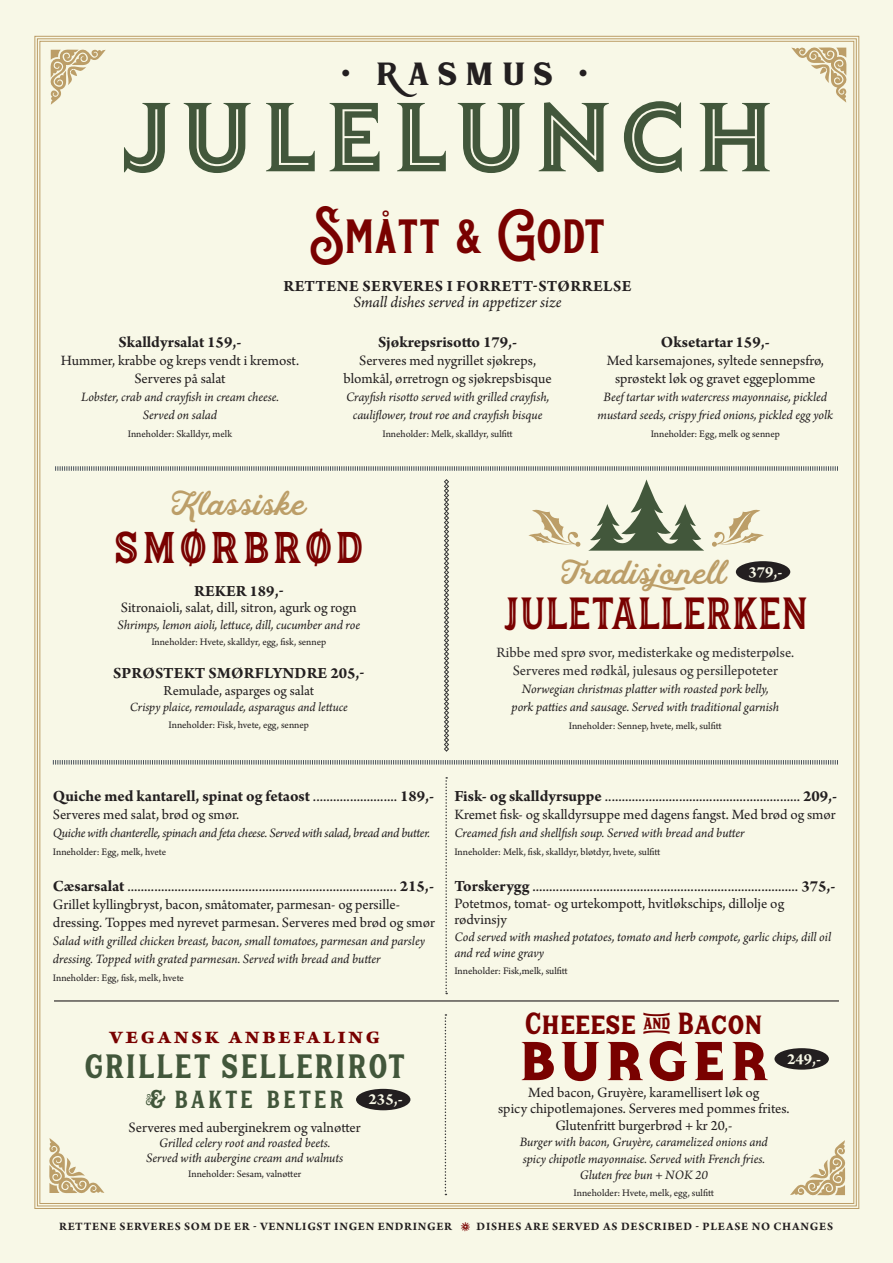
<style>
.page{position:relative;width:893px;height:1263px;background:#f8f8e7}
.page>*{position:absolute;margin:0;border:0;box-sizing:border-box;transform-origin:0 0}
.t1{font:102px "Lumiere Twelve";color:#42573b}
.t2{font:57px "Lumiere One";color:#790100}
.t3{font:700 48px "Blackriver";letter-spacing:.01em;color:#790100}
.t4{font:48px "Hanley Pro Block Inline";letter-spacing:.075em;color:#790100}
.t5{font:44.85px "Muara";letter-spacing:.19em;color:#231f20}
.t6{font:42px "Hanley Pro Block Inline";letter-spacing:.005em;color:#790100}
.t7{font:31.95px "Hanley Pro Script";color:#bc9e68}
.t8{font:31.5px "Hanley Pro Block";letter-spacing:.05em;color:#42573b}
.t9{font:28.5px "Hanley Pro Block";color:#790100}
.t10{font:700 25.5px "Arno Pro";letter-spacing:.09em;color:#790100}
.t11{font:23.1px "Hanley Pro Block";letter-spacing:.125em;color:#42573b}
.t12{font:16.5px "Arno Pro";color:#231f20}
.t13{font:700 16.5px "Arno Pro";letter-spacing:.01em;color:#231f20}
.t14{font:700 16.5px "Arno Pro";letter-spacing:.03em;color:#231f20}
.t15{font:italic 16.5px "Arno Pro";color:#231f20}
.t16{font:700 16.5px "Arno Pro";color:#f8f8e7}
.t17{font:15px "Arno Pro";letter-spacing:-.005em;color:#231f20}
.t18{font:15px "Arno Pro";color:#2e2b2c}
.t19{font:14.55px "Arno Pro";letter-spacing:-.005em;color:#231f20}
.t20{font:italic 13.5px/16.5px "Arno Pro";letter-spacing:-.005em;color:#231f20}
.t21{font:italic 13.5px "Arno Pro";letter-spacing:-.025em;color:#231f20}
.t22{font:italic 13.2px "Arno Pro";letter-spacing:-.005em;color:#231f20}
.t23{font:700 12px "Arno Pro";letter-spacing:.06em;color:#231f20}
.t24{font:10.5px "Arno Pro";color:#231f20}
.s1{font-weight:400}
.s2{font-weight:700}
.s3{font-size:24px}
.s4{font-family:"Hanley Pro EXTRAS1"}
.s5{color:#790100}
</style>
<div class="page">
<div style="left:34px;top:35px;width:826px;height:1174px;background:#f8f8e7"></div>
<svg style="left:445px;top:777px;width:2px;height:217px"></svg>
<svg style="left:55px;top:465px;width:783px;height:7px;background:#c5c7be"></svg>
<hr style="left:54px;top:1000px;width:785px;height:1px;background:#231f20">
<svg style="left:53px;top:759px;width:785px;height:6px;background:#bcbfb7"></svg>
<div style="left:356px;top:1089px;width:54px;height:21px;background:#231f20;border-radius:50%"></div>
<div style="left:774px;top:1048px;width:55px;height:22px;background:#231f20;border-radius:50%"></div>
<svg style="left:791px;top:46px;width:57px;height:57px;background:#e5dcc0"></svg>
<svg style="left:49px;top:48px;width:57px;height:57px;background:#e5dcc0"></svg>
<svg style="left:790px;top:1140px;width:57px;height:57px;background:#e5dcc0"></svg>
<svg style="left:48px;top:1138px;width:56px;height:57px;background:#e5dcbf"></svg>
<svg style="left:588px;top:479px;width:116px;height:72px;background:#afb7a2"></svg>
<svg style="left:528px;top:509px;width:52px;height:38px;background:#e7dec3"></svg>
<svg style="left:712px;top:509px;width:52px;height:38px;background:#e7dec3"></svg>
<div style="left:736px;top:561px;width:54px;height:22px;background:#231f20;border-radius:50%"></div>
<svg style="left:444px;top:479px;width:5px;height:273px"></svg>
<svg style="left:445px;top:1014px;width:1px;height:181px"></svg>
<p class="t5" style="left:343px;top:44px;width:248px">• RASMUS •</p>
<p class="t1" style="left:117px;top:74px;width:663px">JULELUNCH</p>
<p class="t3" style="left:310px;top:199px;width:297px">Smått &amp; Godt</p>
<p class="t14" style="left:283px;top:276px;width:350px">RETTENE SERVERES I FORRETT-STØRRELSE</p>
<p class="t15" style="left:353px;top:293px;width:210px">Small dishes served in appetizer size</p>
<p class="t13" style="left:119px;top:332px;width:124px">Skalldyrsalat 159,-</p>
<p class="t17" style="left:61px;top:352px;width:240px">Hummer, krabbe og kreps vendt i kremost.</p>
<p class="t17" style="left:134px;top:370px;width:93px">Serveres på salat</p>
<p class="t20" style="left:81px;top:389px;width:200px">Lobster, crab and crayfish in cream cheese.</p>
<p class="t20" style="left:143px;top:407px;width:76px">Served on salad</p>
<p class="t24" style="left:128px;top:428px;width:106px">Inneholder: Skalldyr, melk</p>
<p class="t7" style="left:172px;top:479px;width:136px">Klassiske</p>
<p class="t13" style="left:378px;top:332px;width:141px">Sjøkrepsrisotto 179,-</p>
<p class="t17" style="left:359px;top:352px;width:178px">Serveres med nygrillet sjøkreps,</p>
<p class="t17" style="left:343px;top:370px;width:210px">blomkål, ørretrogn og sjøkrepsbisque</p>
<p class="t20" style="left:346px;top:389px;width:205px">Crayfish risotto served with grilled crayfish,</p>
<p class="t20" style="left:353px;top:407px;width:191px">cauliflower, trout roe and crayfish bisque</p>
<p class="t24" style="left:382px;top:428px;width:132px">Inneholder: Melk, skalldyr, sulfitt</p>
<p class="t13" style="left:661px;top:332px;width:110px">Oksetartar 159,-</p>
<p class="t17" style="left:607px;top:352px;width:219px">Med karsemajones, syltede sennepsfrø,</p>
<p class="t17" style="left:615px;top:370px;width:202px">sprøstekt løk og gravet eggeplomme</p>
<p class="t20" style="left:604px;top:389px;width:225px">Beef tartar with watercress mayonnaise, pickled</p>
<p class="t20" style="left:598px;top:407px;width:237px">mustard seeds, crispy fried onions, pickled egg yolk</p>
<p class="t24" style="left:651px;top:428px;width:131px">Inneholder: Egg, melk og sennep</p>
<p class="t4" style="left:114px;top:508px;width:251px">SMØRBRØD</p>
<p class="t13" style="left:194px;top:581px;width:91px">REKER 189,-</p>
<p class="t17" style="left:121px;top:599px;width:237px">Sitronaioli, salat, dill, sitron, agurk og rogn</p>
<p class="t20" style="left:117px;top:617px;width:244px">Shrimps, lemon aioli, lettuce, dill, cucumber and roe</p>
<p class="t24" style="left:151px;top:636px;width:176px">Inneholder: Hvete, skalldyr, egg, fisk, sennep</p>
<p class="t13" style="left:113px;top:663px;width:253px">SPRØSTEKT SMØRFLYNDRE 205,-</p>
<p class="t19" style="left:164px;top:682px;width:152px">Remulade, asparges og salat</p>
<p class="t22" style="left:130px;top:699px;width:219px">Crispy plaice, remoulade, asparagus and lettuce</p>
<p class="t24" style="left:169px;top:718px;width:142px">Inneholder: Fisk, hvete, egg, sennep</p>
<p class="t7" style="left:561px;top:547px;width:167px">Tradisjonell</p>
<p class="t6" style="left:503px;top:581px;width:307px">JULETALLERKEN</p>
<p class="t16" style="left:748px;top:562px;width:36px">379,-</p>
<p class="t18" style="left:497px;top:643px;width:299px">Ribbe med sprø svor, medisterkake og medisterpølse.</p>
<p class="t18" style="left:513px;top:661px;width:267px">Serveres med rødkål, julesaus og persillepoteter</p>
<p class="t20" style="left:522px;top:681px;width:248px">Norwegian christmas platter with roasted pork belly,</p>
<p class="t20" style="left:512px;top:699px;width:269px">pork patties and sausage. Served with traditional garnish</p>
<p class="t24" style="left:569px;top:719px;width:154px">Inneholder: Sennep, hvete, melk, sulfitt</p>
<p class="t13" style="left:53px;top:787px;width:383px">Quiche med kantarell, spinat og fetaost <span class="s1">.........................</span> 189,-</p>
<p class="t17" style="left:53px;top:806px;width:188px">Serveres med salat, brød og smør.</p>
<p class="t21" style="left:53px;top:825px;width:379px">Quiche with chanterelle, spinach and feta cheese. Served with salad, bread and butter.</p>
<p class="t24" style="left:53px;top:846px;width:115px">Inneholder: Egg, melk, hvete</p>
<p class="t12" style="left:53px;top:877px;width:383px"><span class="s2">Cæsarsalat</span> ................................................................................ <span class="s2">215,-</span></p>
<p class="t17" style="left:53px;top:896px;width:349px">Grillet kyllingbryst, bacon, småtomater, parmesan- og persille-</p>
<p class="t17" style="left:53px;top:914px;width:384px">dressing. Toppes med nyrevet parmesan. Serveres med brød og smør</p>
<p class="t20" style="left:53px;top:934px;width:374px">Salad with grilled chicken breast, bacon, small tomatoes, parmesan and parsley</p>
<p class="t20" style="left:53px;top:952px;width:329px">dressing. Topped with grated parmesan. Served with bread and butter</p>
<p class="t24" style="left:53px;top:972px;width:133px">Inneholder: Egg, fisk, melk, hvete</p>
<p class="t10" style="left:109px;top:1021px;width:273px">vegansk anbefaling</p>
<p class="t8" style="left:85px;top:1042px;width:321px">GRILLET SELLERIROT</p>
<p class="t11" style="left:145px;top:1082px;width:201px"><span class="s3">&amp;</span> BAKTE BETER</p>
<p class="t17" style="left:129px;top:1119px;width:234px">Serveres med auberginekrem og valnøtter</p>
<p class="t20" style="left:159px;top:1135px;width:173px">Grilled celery root and roasted beets.</p>
<p class="t20" style="left:146px;top:1150px;width:199px">Served with aubergine cream and walnuts</p>
<p class="t24" style="left:188px;top:1168px;width:114px">Inneholder: Sesam, valnøtter</p>
<p class="t16" style="left:369px;top:1090px;width:36px">235,-</p>
<p class="t12" style="left:454px;top:787px;width:384px"><span class="s2">Fisk- og skalldyrsuppe</span> .......................................................... <span class="s2">209,-</span></p>
<p class="t17" style="left:454px;top:806px;width:383px">Kremet fisk- og skalldyrsuppe med dagens fangst. Med brød og smør</p>
<p class="t20" style="left:454px;top:826px;width:292px">Creamed fish and shellfish soup. Served with bread and butter</p>
<p class="t24" style="left:454px;top:846px;width:208px">Inneholder: Melk, fisk, skalldyr, bløtdyr, hvete, sulfitt</p>
<p class="t12" style="left:454px;top:877px;width:383px"><span class="s2">Torskerygg</span> ............................................................................... <span class="s2">375,-</span></p>
<p class="t17" style="left:454px;top:895px;width:331px">Potetmos, tomat- og urtekompott, hvitløkschips, dillolje og</p>
<p class="t17" style="left:454px;top:911px;width:54px">rødvinsjy</p>
<p class="t20" style="left:454px;top:929px;width:378px">Cod served with mashed potatoes, tomato and herb compote, garlic chips, dill oil and red wine gravy</p>
<p class="t24" style="left:454px;top:964px;width:115px">Inneholder: Fisk,melk, sulfitt</p>
<p class="t9" style="left:525px;top:1001px;width:239px">Cheeese <span class="s4">Ė</span> Bacon</p>
<p class="t2" style="left:517px;top:1026px;width:256px">BURGER</p>
<p class="t17" style="left:528px;top:1083px;width:233px">Med bacon, Gruyère, karamellisert løk og</p>
<p class="t17" style="left:498px;top:1100px;width:293px">spicy chipotlemajones. Serveres med pommes frites.</p>
<p class="t17" style="left:555px;top:1116px;width:178px">Glutenfritt burgerbrød + kr 20,-</p>
<p class="t20" style="left:520px;top:1134px;width:249px">Burger with bacon, Gruyère, caramelized onions and</p>
<p class="t20" style="left:523px;top:1151px;width:244px">spicy chipotle mayonnaise. Served with French fries.</p>
<p class="t20" style="left:580px;top:1167px;width:130px">Gluten free bun + NOK 20</p>
<p class="t24" style="left:574px;top:1186px;width:142px">Inneholder: Hvete, melk, egg, sulfitt</p>
<p class="t16" style="left:787px;top:1049px;width:36px">249,-</p>
<p class="t23" style="left:59px;top:1219px;width:775px">RETTENE SERVERES SOM DE ER - VENNLIGST INGEN ENDRINGER <span class="s5">•</span> DISHES ARE SERVED AS DESCRIBED - PLEASE NO CHANGES</p>
</div>
